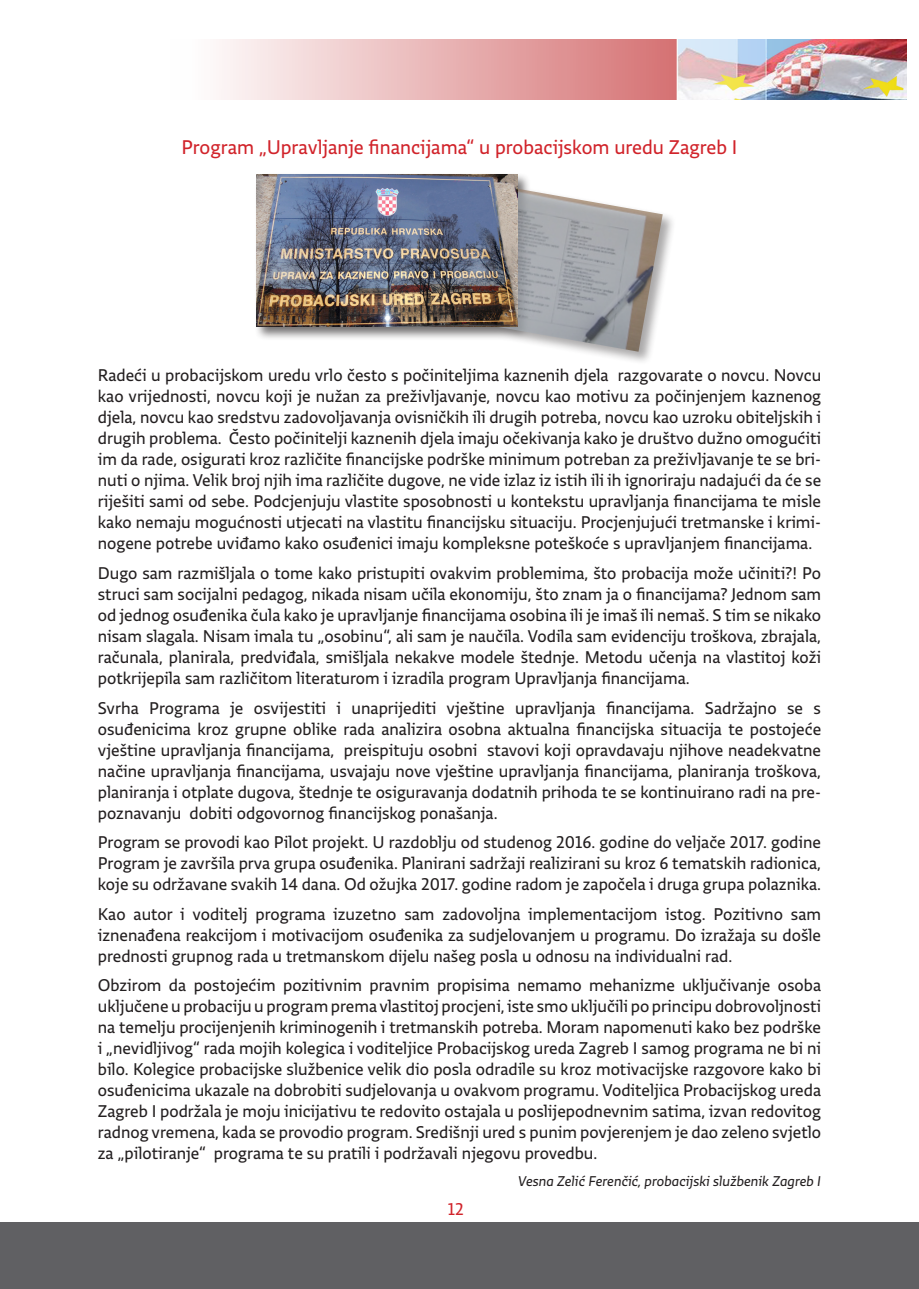
<style>
.page{position:relative;width:919px;height:1289px;background:#fff}
.page>*{position:absolute;margin:0;border:0;box-sizing:border-box;transform-origin:0 0}
.t1{font:21px "Vlada RH Sans";color:#d1232a}
.t2{font:18px/21px "Vlada RH Sans";color:#231f20;text-align:justify}
.t3{font:18px "Vlada RH Sans";color:#d1232a}
.t4{font:italic 15px "Vlada RH Sans";color:#231f20}
</style>
<div class="page">
<img style="left:221px;top:39px;width:685px;height:60px">
<div style="left:0;top:1222px;width:918px;height:66px;background:#606063"></div>
<div style="left:254px;top:172px;width:422px;height:193px;background:#231f20;opacity:.63"></div>
<img style="left:465px;top:184px;width:197px;height:168px">
<img style="left:256px;top:174px;width:261px;height:153px">
<p class="t1" style="left:181px;top:135px;width:557px">Program „Upravljanje financijama“ u probacijskom uredu Zagreb I</p>
<p class="t2" style="left:98px;top:365px;width:724px">Radeći u probacijskom uredu vrlo često s počiniteljima kaznenih djela razgovarate o novcu. Novcu kao vrijednosti, novcu koji je nužan za preživljavanje, novcu kao motivu za počinjenjem kaznenog djela, novcu kao sredstvu zadovoljavanja ovisničkih ili drugih potreba, novcu kao uzroku obiteljskih i drugih problema. Često počinitelji kaznenih djela imaju očekivanja kako je društvo dužno omogućiti im da rade, osigurati kroz različite financijske podrške minimum potreban za preživljavanje te se bri&shy;nuti o njima. Velik broj njih ima različite dugove, ne vide izlaz iz istih ili ih ignoriraju nadajući da će se riješiti sami od sebe. Podcjenjuju vlastite sposobnosti u kontekstu upravljanja financijama te misle kako nemaju mogućnosti utjecati na vlastitu financijsku situaciju. Procjenjujući tretmanske i krimi&shy;nogene potrebe uviđamo kako osuđenici imaju kompleksne poteškoće s upravljanjem financijama.</p>
<p class="t2" style="left:98px;top:562px;width:724px">Dugo sam razmišljala o tome kako pristupiti ovakvim problemima, što probacija može učiniti?! Po struci sam socijalni pedagog, nikada nisam učila ekonomiju, što znam ja o financijama? Jednom sam od jednog osuđenika čula kako je upravljanje financijama osobina ili je imaš ili nemaš. S tim se nikako nisam slagala. Nisam imala tu „osobinu“, ali sam je naučila. Vodila sam evidenciju troškova, zbrajala, računala, planirala, predviđala, smišljala nekakve modele štednje. Metodu učenja na vlastitoj koži potkrijepila sam različitom literaturom i izradila program Upravljanja financijama.</p>
<p class="t2" style="left:98px;top:697px;width:724px">Svrha Programa je osvijestiti i unaprijediti vještine upravljanja financijama. Sadržajno se s osuđenicima kroz grupne oblike rada analizira osobna aktualna financijska situacija te postojeće vještine upravljanja financijama, preispituju osobni stavovi koji opravdavaju njihove neadekvatne načine upravljanja financijama, usvajaju nove vještine upravljanja financijama, planiranja troškova, planiranja i otplate dugova, štednje te osiguravanja dodatnih prihoda te se kontinuirano radi na pre&shy;poznavanju dobiti odgovornog financijskog ponašanja.</p>
<p class="t2" style="left:98px;top:831px;width:724px">Program se provodi kao Pilot projekt. U razdoblju od studenog 2016. godine do veljače 2017. godine Program je završila prva grupa osuđenika. Planirani sadržaji realizirani su kroz 6 tematskih radionica, koje su održavane svakih 14 dana. Od ožujka 2017. godine radom je započela i druga grupa polaznika.</p>
<p class="t2" style="left:98px;top:903px;width:724px">Kao autor i voditelj programa izuzetno sam zadovoljna implementacijom istog. Pozitivno sam iznenađena reakcijom i motivacijom osuđenika za sudjelovanjem u programu. Do izražaja su došle prednosti grupnog rada u tretmanskom dijelu našeg posla u odnosu na individualni rad.</p>
<p class="t2" style="left:98px;top:974px;width:724px">Obzirom da postojećim pozitivnim pravnim propisima nemamo mehanizme uključivanje osoba uključene u probaciju u program prema vlastitoj procjeni, iste smo uključili po principu dobrovoljnosti na temelju procijenjenih kriminogenih i tretmanskih potreba. Moram napomenuti kako bez podrške i „nevidljivog“ rada mojih kolegica i voditeljice Probacijskog ureda Zagreb I samog programa ne bi ni bilo. Kolegice probacijske službenice velik dio posla odradile su kroz motivacijske razgovore kako bi osuđenicima ukazale na dobrobiti sudjelovanja u ovakvom programu. Voditeljica Probacijskog ureda Zagreb I podržala je moju inicijativu te redovito ostajala u poslijepodnevnim satima, izvan redovitog radnog vremena, kada se provodio program. Središnji ured s punim povjerenjem je dao zeleno svjetlo za „pilotiranje“ programa te su pratili i podržavali njegovu provedbu.</p>
<p class="t4" style="left:518px;top:1172px;width:305px">Vesna Zelić Ferenčić, probacijski službenik Zagreb I</p>
<p class="t3" style="left:448px;top:1198px;width:17px">12</p>
</div>
